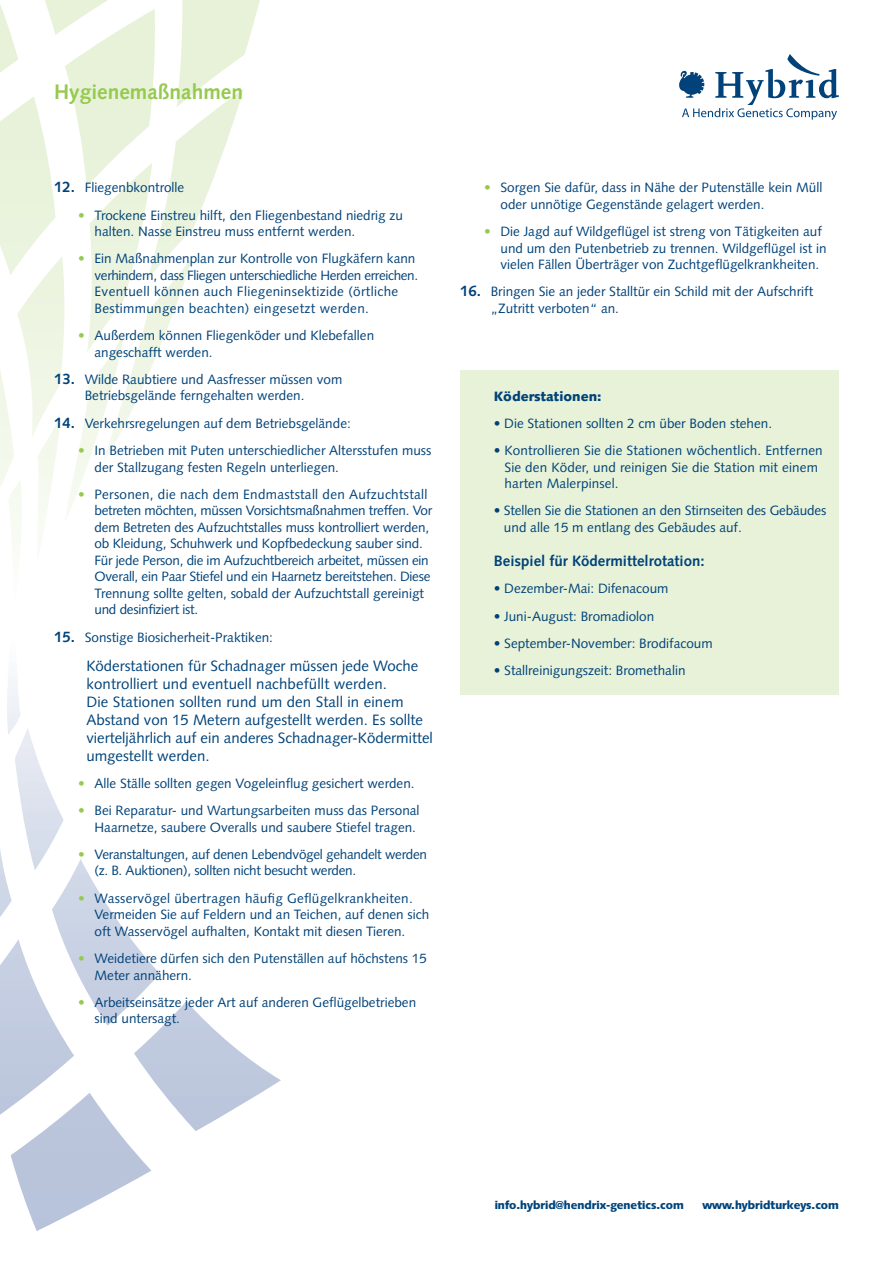
<style>
.page{position:relative;width:893px;height:1263px;background:#fff}
.page>*{position:absolute;margin:0;border:0;box-sizing:border-box;transform-origin:0 0}
.t1{font:700 21px "Syntax";color:#96ca4e}
.aj_Body_text_indente{font:15px/18px "Syntax";color:#004279}
.ag_Body_header2_Gbox{font:700 15px "Syntax";color:#004279}
.af_Bullets_indent_Gb{font:13.5px/16.5px "Syntax";color:#004279}
.af_Bullets_indent_Gb-2{font:13.5px/16.5px "Syntax";letter-spacing:-.02em;color:#004279}
.ae_Body_header_Gbox{font:900 13.5px "Syntax";color:#004279}
.t2{font:12px "Syntax Mdm";color:#00447b}
.s1{font-weight:700;font-size:15px}
.s2{color:#96ca4e}
</style>
<div class="page">
<svg style="left:0;top:0;width:260px;height:540px"></svg>
<svg style="left:0;top:681px;width:281px;height:550px"></svg>
<div style="left:460px;top:371px;width:379px;height:324px;background:#e7f2d8"></div>
<svg style="left:679px;top:54px;width:160px;height:66px"></svg>
<h1 class="t1" style="left:54px;top:80px;width:191px">Hygienemaßnahmen</h1>
<p class="af_Bullets_indent_Gb" style="left:54px;top:179px;width:132px"><span class="s1">12.</span> Fliegenbkontrolle</p>
<p class="af_Bullets_indent_Gb" style="left:94px;top:207px;width:310px;text-indent:-16px"><span class="s2">•</span> Trockene Einstreu hilft, den Fliegenbestand niedrig zu halten. Nasse Einstreu muss entfernt werden.</p>
<p class="af_Bullets_indent_Gb" style="left:94px;top:250px;width:325px;text-indent:-16px"><span class="s2">•</span> Ein Maßnahmenplan zur Kontrolle von Flugkäfern kann verhindern, dass Fliegen unterschiedliche Herden erreichen.<br>Eventuell können auch Fliegeninsektizide (örtliche Bestimmungen beachten) eingesetzt werden.</p>
<p class="af_Bullets_indent_Gb" style="left:94px;top:327px;width:281px;text-indent:-16px"><span class="s2">•</span> Außerdem können Fliegenköder und Klebefallen angeschafft werden.</p>
<p class="af_Bullets_indent_Gb" style="left:54px;top:371px;width:290px;text-align:center"><span class="s1">13.</span> Wilde Raubtiere und Aasfresser müssen vom<br>Betriebsgelände ferngehalten werden.</p>
<p class="af_Bullets_indent_Gb" style="left:54px;top:415px;width:298px"><span class="s1">14.</span> Verkehrsregelungen auf dem Betriebsgelände:</p>
<p class="af_Bullets_indent_Gb" style="left:94px;top:442px;width:338px;text-indent:-16px"><span class="s2">•</span> In Betrieben mit Puten unterschiedlicher Altersstufen muss der Stallzugang festen Regeln unterliegen.</p>
<p class="af_Bullets_indent_Gb" style="left:94px;top:486px;width:339px;text-indent:-16px"><span class="s2">•</span> Personen, die nach dem Endmaststall den Aufzuchtstall betreten möchten, müssen Vorsichtsmaßnahmen treffen. Vor dem Betreten des Aufzuchtstalles muss kontrolliert werden, ob Kleidung, Schuhwerk und Kopfbedeckung sauber sind.<br>Für jede Person, die im Aufzuchtbereich arbeitet, müssen ein Overall, ein Paar Stiefel und ein Haarnetz bereitstehen. Diese Trennung sollte gelten, sobald der Aufzuchtstall gereinigt und desinfiziert ist.</p>
<p class="af_Bullets_indent_Gb" style="left:54px;top:629px;width:221px"><span class="s1">15.</span> Sonstige Biosicherheit-Praktiken:</p>
<p class="aj_Body_text_indente" style="left:86px;top:656px;width:348px">Köderstationen für Schadnager müssen jede Woche kontrolliert und eventuell nachbefüllt werden.<br>Die Stationen sollten rund um den Stall in einem Abstand von 15 Metern aufgestellt werden. Es sollte vierteljährlich auf ein anderes Schadnager-Ködermittel umgestellt werden.</p>
<p class="af_Bullets_indent_Gb" style="left:78px;top:775px;width:338px"><span class="s2">•</span> Alle Ställe sollten gegen Vogeleinflug gesichert werden.</p>
<p class="af_Bullets_indent_Gb" style="left:78px;top:802px;width:343px;text-align:right"><span class="s2">•</span> Bei Reparatur- und Wartungsarbeiten muss das Personal<br>Haarnetze, saubere Overalls und saubere Stiefel tragen.</p>
<p class="af_Bullets_indent_Gb-2" style="left:94px;top:846px;width:334px;text-indent:-16px"><span class="s2">•</span> Veranstaltungen, auf denen Lebendvögel gehandelt werden (z. B. Auktionen), sollten nicht besucht werden.</p>
<p class="af_Bullets_indent_Gb" style="left:94px;top:890px;width:336px;text-indent:-16px"><span class="s2">•</span> Wasservögel übertragen häufig Geflügelkrankheiten.<br>Vermeiden Sie auf Feldern und an Teichen, auf denen sich oft Wasservögel aufhalten, Kontakt mit diesen Tieren.</p>
<p class="af_Bullets_indent_Gb" style="left:94px;top:950px;width:334px;text-indent:-16px"><span class="s2">•</span> Weidetiere dürfen sich den Putenställen auf höchstens 15<br>Meter annähern.</p>
<p class="af_Bullets_indent_Gb" style="left:94px;top:994px;width:323px;text-indent:-16px"><span class="s2">•</span> Arbeitseinsätze jeder Art auf anderen Geflügelbetrieben sind untersagt.</p>
<p class="af_Bullets_indent_Gb" style="left:500px;top:179px;width:323px;text-indent:-16px"><span class="s2">•</span> Sorgen Sie dafür, dass in Nähe der Putenställe kein Müll oder unnötige Gegenstände gelagert werden.</p>
<p class="af_Bullets_indent_Gb" style="left:500px;top:223px;width:327px;text-indent:-16px"><span class="s2">•</span> Die Jagd auf Wildgeflügel ist streng von Tätigkeiten auf und um den Putenbetrieb zu trennen. Wildgeflügel ist in vielen Fällen Überträger von Zuchtgeflügelkrankheiten.</p>
<p class="af_Bullets_indent_Gb" style="left:491px;top:283px;width:324px;text-indent:-31px"><span class="s1">16.</span> Bringen Sie an jeder Stalltür ein Schild mit der Aufschrift „Zutritt verboten“ an.</p>
<p class="ae_Body_header_Gbox" style="left:494px;top:388px;width:109px">Köderstationen:</p>
<p class="af_Bullets_indent_Gb" style="left:494px;top:415px;width:280px">• Die Stationen sollten 2 cm über Boden stehen.</p>
<p class="af_Bullets_indent_Gb" style="left:504px;top:442px;width:320px;text-indent:-11px">• Kontrollieren Sie die Stationen wöchentlich. Entfernen<br>Sie den Köder, und reinigen Sie die Station mit einem harten Malerpinsel.</p>
<p class="af_Bullets_indent_Gb" style="left:504px;top:502px;width:324px;text-indent:-10px">• Stellen Sie die Stationen an den Stirnseiten des Gebäudes und alle 15 m entlang des Gebäudes auf.</p>
<p class="ag_Body_header2_Gbox" style="left:494px;top:552px;width:212px">Beispiel für Ködermittelrotation:</p>
<p class="af_Bullets_indent_Gb" style="left:494px;top:580px;width:176px">• Dezember-Mai: Difenacoum</p>
<p class="af_Bullets_indent_Gb" style="left:494px;top:608px;width:162px">• Juni-August: Bromadiolon</p>
<p class="af_Bullets_indent_Gb" style="left:494px;top:635px;width:220px">• September-November: Brodifacoum</p>
<p class="af_Bullets_indent_Gb" style="left:494px;top:662px;width:193px">• Stallreinigungszeit: Bromethalin</p>
<p class="t2" style="left:495px;top:1197px;width:191px">info.hybrid@hendrix-genetics.com</p>
<p class="t2" style="left:702px;top:1197px;width:138px">www.hybridturkeys.com</p>
</div>
